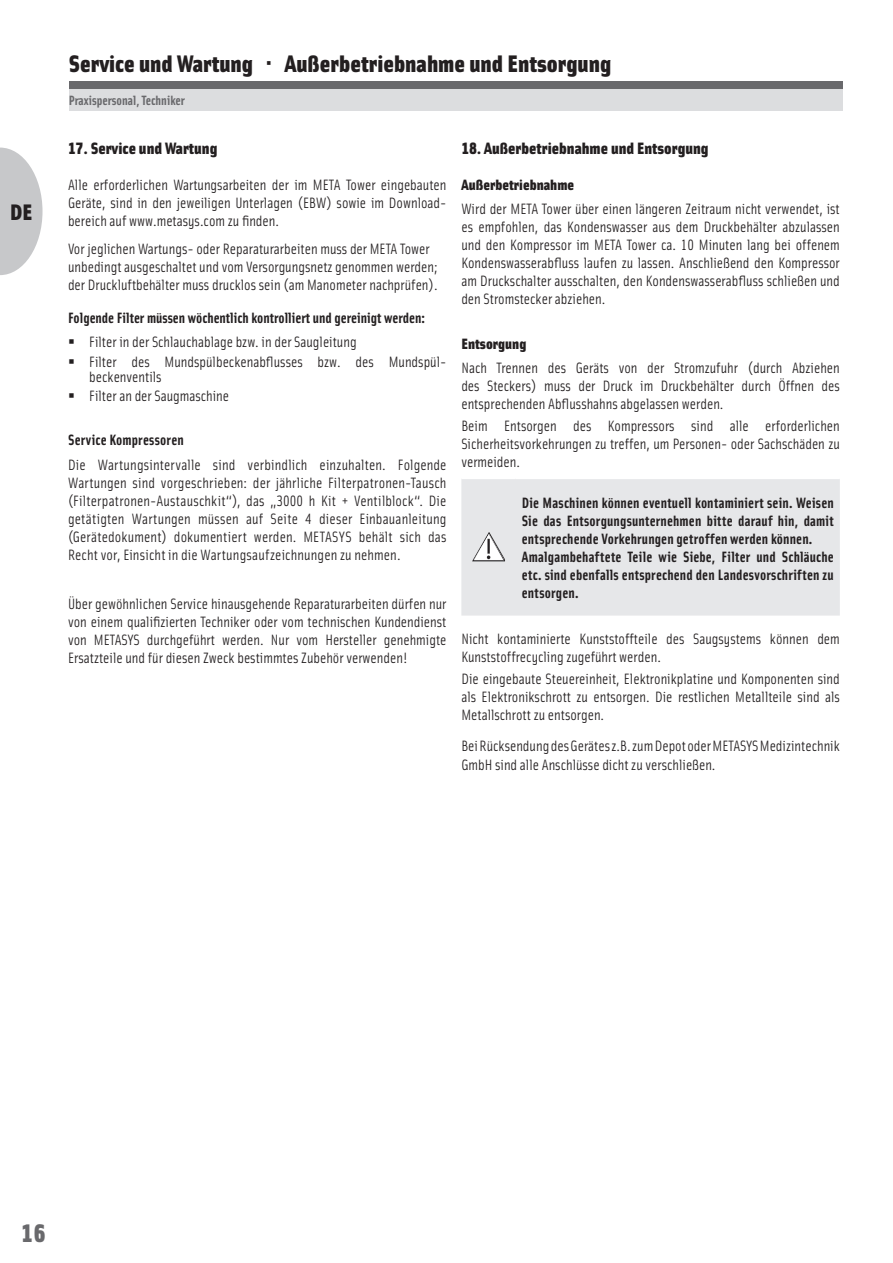
<style>
.page{position:relative;width:893px;height:1263px;background:#fff}
.page>*{position:absolute;margin:0;border:0;box-sizing:border-box;transform-origin:0 0}
.t1{font:25.5px "Solex Black Lining";color:#69696c}
.t2{font:24px "Solex Black Lining";color:#231f20}
.t3{font:22.5px "Solex Black Lining";color:#231f20}
.t4{font:16.5px "Solex Black Lining";color:#231f20}
.t5{font:15px/18px "Solex Regular Lining";color:#231f20;text-align:justify}
.t6{font:15px/18px "Solex Bold Lining";letter-spacing:.01em;color:#231f20}
.t7{font:15px "Solex Black Lining";color:#231f20}
.t8{font:13.5px "Solex Bold Lining";color:#69696c}
</style>
<div class="page">
<svg style="left:0;top:148px;width:43px;height:127px"></svg>
<div style="left:69px;top:81px;width:774px;height:8px;background:#69696c"></div>
<div style="left:69px;top:89px;width:774px;height:22px;background:#dcdddf"></div>
<div style="left:461px;top:479px;width:379px;height:137px;background:#e6e7e9"></div>
<img style="left:472px;top:532px;width:33px;height:30px">
<img style="left:474px;top:534px;width:30px;height:26px">
<h3 class="t3" style="left:10px;top:197px;width:24px">DE</h3>
<h2 class="t2" style="left:69px;top:47px;width:186px">Service und Wartung</h2>
<h2 class="t2" style="left:285px;top:47px;width:328px">Außerbetriebnahme und Entsorgung</h2>
<p class="t8" style="left:69px;top:91px;width:117px">Praxispersonal, Techniker</p>
<p class="t4" style="left:68px;top:137px;width:151px">17. Service und Wartung</p>
<p class="t5" style="left:68px;top:175px;width:380px">Alle erforderlichen Wartungsarbeiten der im META Tower eingebauten Geräte, sind in den jeweiligen Unterlagen (EBW) sowie im Download&shy;bereich auf www.metasys.com zu finden.</p>
<p class="t5" style="left:68px;top:240px;width:371px;text-align:left">Vor jeglichen Wartungs- oder Reparaturarbeiten muss der META Tower unbedingt ausgeschaltet und vom Versorgungsnetz genommen werden; der Druckluftbehälter muss drucklos sein (am Manometer nachprüfen).</p>
<p class="t6" style="left:68px;top:308px;width:359px">Folgende Filter müssen wöchentlich kontrolliert und gereinigt werden:</p>
<p class="t5" style="left:68px;top:333px;width:290px">▪ Filter in der Schlauchablage bzw. in der Saugleitung</p>
<p class="t5" style="left:89px;top:353px;width:359px;line-height:15px;text-indent:-21px">▪ Filter des Mundspülbeckenabflusses bzw. des Mundspül&shy;beckenventils</p>
<p class="t5" style="left:68px;top:386px;width:163px">▪ Filter an der Saugmaschine</p>
<p class="t6" style="left:68px;top:430px;width:117px">Service Kompressoren</p>
<p class="t5" style="left:68px;top:455px;width:380px">Die Wartungsintervalle sind verbindlich einzuhalten. Folgende Wartungen sind vorgeschrieben: der jährliche Filterpatronen-Tausch (Filterpatronen-Austauschkit“), das „3000 h Kit + Ventilblock“. Die getätigten Wartungen müssen auf Seite 4 dieser Einbauanleitung (Gerätedokument) dokumentiert werden. METASYS behält sich das Recht vor, Einsicht in die Wartungsaufzeichnungen zu nehmen.</p>
<p class="t5" style="left:68px;top:594px;width:380px">Über gewöhnlichen Service hinausgehende Reparaturarbeiten dürfen nur von einem qualifizierten Techniker oder vom technischen Kundendienst von METASYS durchgeführt werden. Nur vom Hersteller genehmigte Ersatzteile und für diesen Zweck bestimmtes Zubehör verwenden!</p>
<p class="t4" style="left:461px;top:137px;width:249px">18. Außerbetriebnahme und Entsorgung</p>
<p class="t7" style="left:461px;top:174px;width:114px">Außerbetriebnahme</p>
<p class="t5" style="left:461px;top:199px;width:380px">Wird der META Tower über einen längeren Zeitraum nicht verwendet, ist es empfohlen, das Kondenswasser aus dem Druckbehälter abzulassen und den Kompressor im META Tower ca. 10 Minuten lang bei offenem Kondenswasserabfluss laufen zu lassen. Anschließend den Kompressor am Druckschalter ausschalten, den Kondenswasserabfluss schließen und den Stromstecker abziehen.</p>
<p class="t7" style="left:461px;top:333px;width:66px">Entsorgung</p>
<p class="t5" style="left:461px;top:358px;width:380px">Nach Trennen des Geräts von der Stromzufuhr (durch Abziehen des Steckers) muss der Druck im Druckbehälter durch Öffnen des entsprechenden Abflusshahns abgelassen werden.</p>
<p class="t5" style="left:461px;top:417px;width:380px">Beim Entsorgen des Kompressors sind alle erforderlichen Sicherheitsvorkehrungen zu treffen, um Personen- oder Sachschäden zu vermeiden.</p>
<p class="t6" style="left:522px;top:493px;width:314px">Die Maschinen können eventuell kontaminiert sein. Weisen Sie das Entsorgungsunternehmen bitte darauf hin, damit entsprechende Vorkehrungen getroffen werden können.<br>Amalgambehaftete Teile wie Siebe, Filter und Schläuche etc. sind ebenfalls entsprechend den Landesvorschriften zu entsorgen.</p>
<p class="t5" style="left:461px;top:629px;width:380px">Nicht kontaminierte Kunststoffteile des Saugsystems können dem<br>Kunststoffrecycling zugeführt werden.</p>
<p class="t5" style="left:461px;top:670px;width:380px">Die eingebaute Steuereinheit, Elektronikplatine und Komponenten sind als Elektronikschrott zu entsorgen. Die restlichen Metallteile sind als Metallschrott zu entsorgen.</p>
<p class="t5" style="left:461px;top:737px;width:380px">Bei Rücksendung des Gerätes z.B. zum Depot oder METASYS Medizintechnik<br>GmbH sind alle Anschlüsse dicht zu verschließen.</p>
<h1 class="t1" style="left:21px;top:1215px;width:26px">16</h1>
</div>
